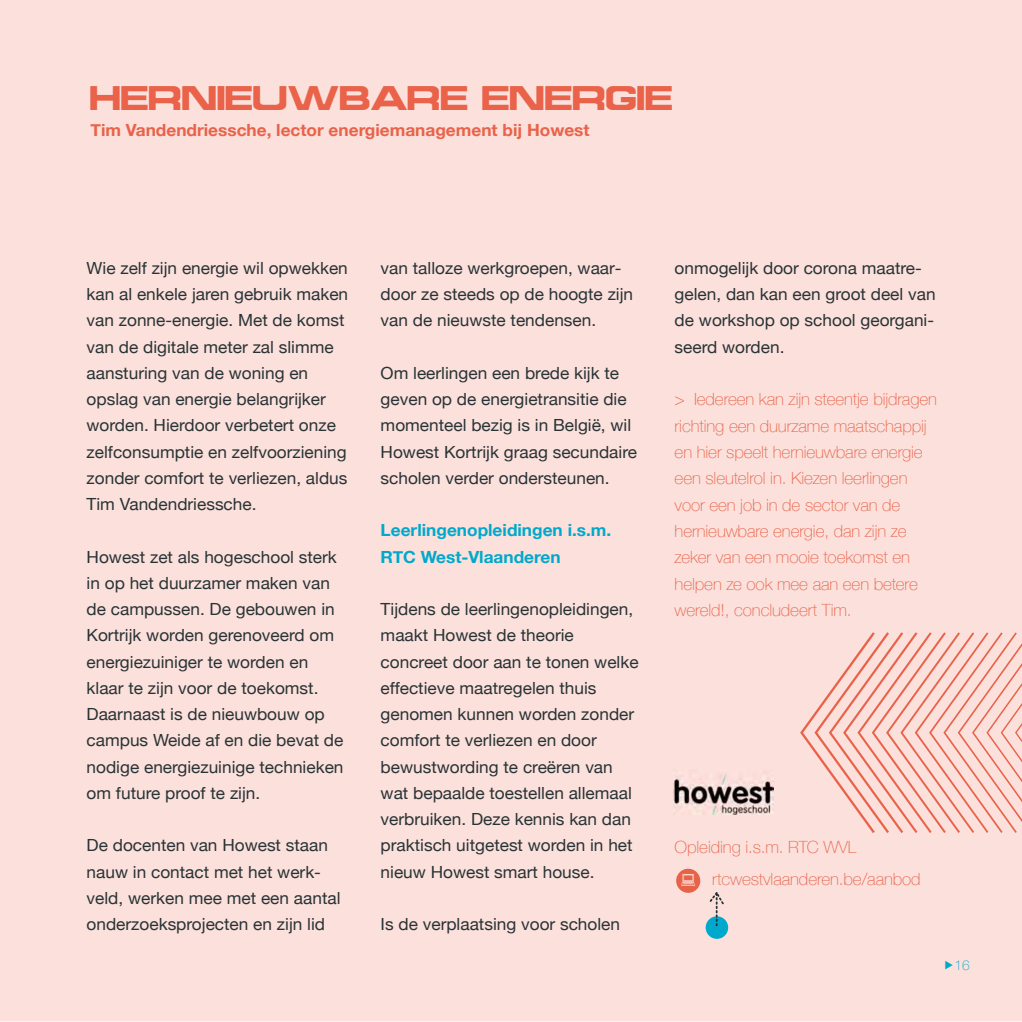
<style>
.page{position:relative;width:1022px;height:1022px;background:#fff}
.page>*{position:absolute;margin:0;border:0;box-sizing:border-box;transform-origin:0 0}
.t1{font:33.25px "Grammara";letter-spacing:-.035em;color:#e96249}
.t2{font:16.8px/26.2px "Helvetica Neue";color:#293336}
.t3{font:100 16.8px/26.4px "Helvetica Neue";letter-spacing:-.005em;color:#e96249}
.t4{font:700 16.8px "Helvetica Neue";color:#e96249}
.t5{font:700 16.8px/26.2px "Helvetica Neue";color:#00a9cc}
.t6{font:100 13.65px "Helvetica Neue";color:#00a9cc}
</style>
<div class="page">
<div style="left:0;top:0;width:1022px;height:1021px;background:#fbe0db"></div>
<div style="left:706px;top:916px;width:22px;height:23px;background:#00a8cc;border-radius:50%"></div>
<svg style="left:710px;top:892px;width:14px;height:34px"></svg>
<svg style="left:800px;top:632px;width:222px;height:201px;background:#f8cec6"></svg>
<img style="left:673px;top:769px;width:100px;height:46px">
<svg style="left:675px;top:867px;width:27px;height:27px"></svg>
<svg style="left:945px;top:960px;width:8px;height:9px"></svg>
<h1 class="t1" style="left:90px;top:83px;width:586px">HERNIEUWBARE ENERGIE</h1>
<p class="t4" style="left:90px;top:120px;width:501px">Tim Vandendriessche, lector energiemanagement bij Howest</p>
<p class="t2" style="left:87px;top:254px;width:263px">Wie zelf zijn energie wil opwekken kan al enkele jaren gebruik maken van zonne-energie. Met de komst van de digitale meter zal slimme aansturing van de woning en opslag van energie belangrijker worden. Hierdoor verbetert onze zelfconsumptie en zelfvoorziening zonder comfort te verliezen, aldus<br>Tim Vandendriessche.</p>
<p class="t2" style="left:87px;top:543px;width:258px">Howest zet als hogeschool sterk in op het duurzamer maken van de campussen. De gebouwen in<br>Kortrijk worden gerenoveerd om energiezuiniger te worden en klaar te zijn voor de toekomst.<br>Daarnaast is de nieuwbouw op campus Weide af en die bevat de nodige energiezuinige technieken om future proof te zijn.</p>
<p class="t2" style="left:87px;top:832px;width:255px">De docenten van Howest staan nauw in contact met het werk&shy;veld, werken mee met een aantal onderzoeksprojecten en zijn lid</p>
<p class="t2" style="left:381px;top:254px;width:254px">van talloze werkgroepen, waar&shy;door ze steeds op de hoogte zijn van de nieuwste tendensen.</p>
<p class="t2" style="left:381px;top:359px;width:258px">Om leerlingen een brede kijk te geven op de energietransitie die momenteel bezig is in België, wil<br>Howest Kortrijk graag secundaire scholen verder ondersteunen.</p>
<p class="t5" style="left:381px;top:517px;width:232px">Leerlingenopleidingen i.s.m.<br>RTC West-Vlaanderen</p>
<p class="t2" style="left:381px;top:596px;width:260px">Tijdens de leerlingenopleidingen, maakt Howest de theorie concreet door aan te tonen welke effectieve maatregelen thuis genomen kunnen worden zonder comfort te verliezen en door bewustwording te creëren van wat bepaalde toestellen allemaal verbruiken. Deze kennis kan dan praktisch uitgetest worden in het nieuw Howest smart house.</p>
<p class="t2" style="left:381px;top:911px;width:241px">Is de verplaatsing voor scholen</p>
<p class="t2" style="left:675px;top:254px;width:262px">onmogelijk door corona maatre&shy;gelen, dan kan een groot deel van de workshop op school georgani&shy;seerd worden.</p>
<p class="t3" style="left:675px;top:386px;width:264px">&gt; Iedereen kan zijn steentje bijdragen richting een duurzame maatschappij en hier speelt hernieuwbare energie een sleutelrol in. Kiezen leerlingen voor een job in de sector van de hernieuwbare energie, dan zijn ze zeker van een mooie toekomst en helpen ze ook mee aan een betere wereld!, concludeert Tim.</p>
<p class="t3" style="left:675px;top:833px;width:183px">Opleiding i.s.m. RTC WVL</p>
<p class="t3" style="left:712px;top:865px;width:210px">rtcwestvlaanderen.be/aanbod</p>
<p class="t6" style="left:955px;top:956px;width:17px">16</p>
</div>
